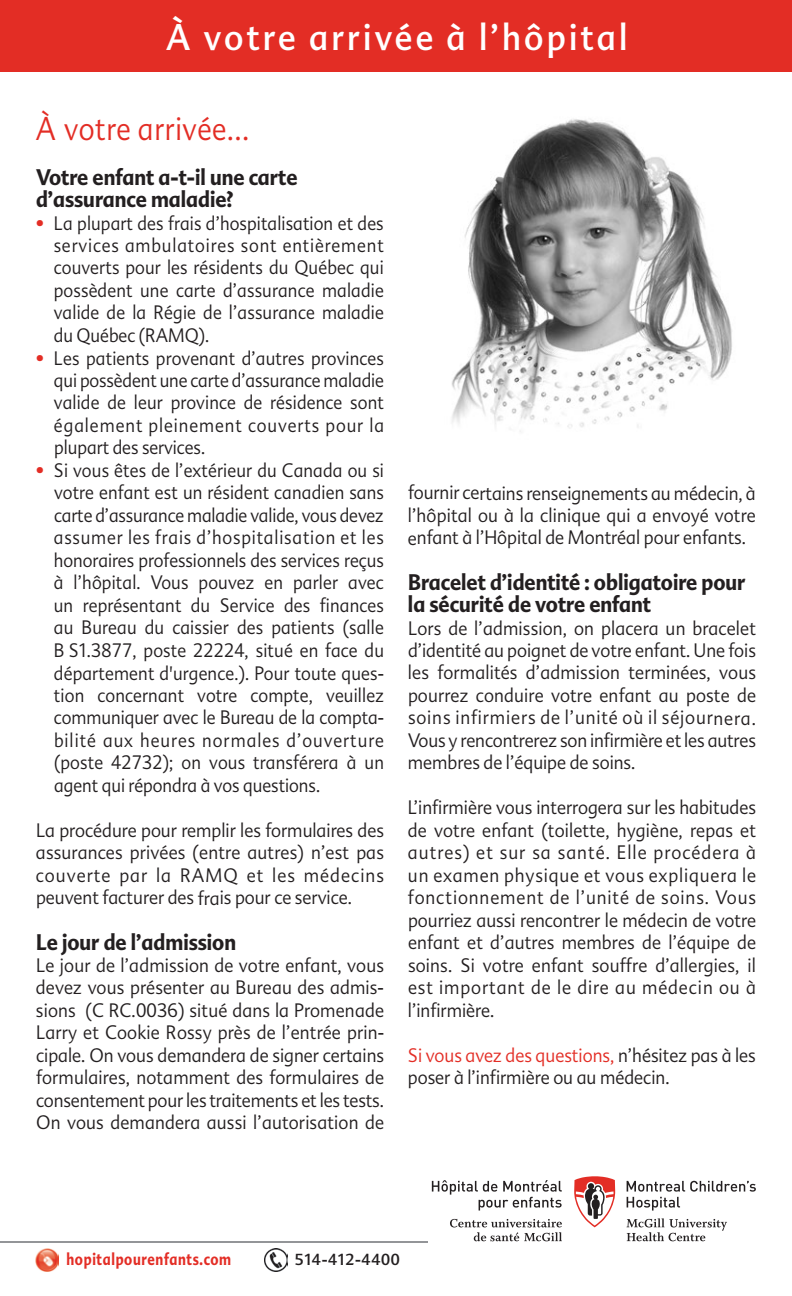
<style>
.page{position:relative;width:792px;height:1296px;background:#fff}
.page>*{position:absolute;margin:0;border:0;box-sizing:border-box;transform-origin:0 0}
.t1{font:36px "Advert";letter-spacing:.1em;color:#fff;scale:.9 1}
.t2{font:300 32px "Advert";letter-spacing:.025em;color:#e32d25;scale:.85 1}
.t3{font:700 22px/22.6px "Advert";color:#231f20;scale:.9 1}
.t4{font:300 19px/22.4px "Advert";color:#231f20;text-align:justify;scale:.9 1}
.t5{font:300 19px/22.4px "Advert";color:#231f20;text-align:justify;scale:.88 1}
.t6{font:700 16.6px "Advert";letter-spacing:.05em;color:#e32d25;scale:.8 1}
.t7{font:15.6px "Advert";letter-spacing:.05em;color:#231f20;scale:.95 1}
.s1{color:#e32d25}
</style>
<div class="page">
<svg style="left:574px;top:1176px;width:41px;height:51px"></svg>
<svg style="left:450px;top:1219px;width:112px;height:22px"></svg>
<svg style="left:627px;top:1218px;width:100px;height:23px"></svg>
<svg style="left:627px;top:1181px;width:129px;height:30px"></svg>
<svg style="left:432px;top:1180px;width:130px;height:31px"></svg>
<hr style="left:0;top:1241px;width:428px;height:2px;background:#939598">
<img style="left:451px;top:119px;width:281px;height:313px">
<div style="left:0;top:0;width:792px;height:72px;background:#e32d25"></div>
<img style="left:36px;top:1248px;width:23px;height:24px">
<img style="left:264px;top:1249px;width:23px;height:22px">
<h1 class="t1" style="left:166px;top:16px;width:514px">À votre arrivée à l’hôpital</h1>
<h2 class="t2" style="left:36px;top:110px;width:252px">À votre arrivée...</h2>
<p class="t3" style="left:36px;top:166px;width:292px">Votre enfant a-t-il une carte d’assurance maladie?</p>
<p class="t5" style="left:54px;top:212px;width:377px;text-indent:-18px"><span class="s1">•</span> La plupart des frais d’hospitalisation et des services ambulatoires sont entièrement couverts pour les résidents du Québec qui possèdent une carte d’assurance maladie valide de la Régie de l’assurance maladie du Québec (RAMQ).</p>
<p class="t5" style="left:54px;top:347px;width:377px;text-indent:-18px"><span class="s1">•</span> Les patients provenant d’autres provinces qui possèdent une carte d’assurance maladie valide de leur province de résidence sont également pleinement couverts pour la plupart des services.</p>
<p class="t5" style="left:54px;top:459px;width:377px;text-indent:-18px"><span class="s1">•</span> Si vous êtes de l’extérieur du Canada ou si votre enfant est un résident canadien sans carte d’assurance maladie valide, vous devez assumer les frais d’hospitalisation et les honoraires professionnels des services reçus à l’hôpital. Vous pouvez en parler avec un représentant du Service des finances au Bureau du caissier des patients (salle B S1.3877, poste 22224, situé en face du département d'urgence.). Pour toute ques - tion concernant votre compte, veuillez communiquer avec le Bureau de la compta - bilité aux heures normales d’ouverture (poste 42732); on vous transférera à un agent qui répondra à vos questions.</p>
<p class="t4" style="left:36px;top:819px;width:388px">La procédure pour remplir les formulaires des assurances privées (entre autres) n’est pas couverte par la RAMQ et les médecins peuvent facturer des frais pour ce service.</p>
<p class="t3" style="left:36px;top:931px;width:224px">Le jour de l’admission</p>
<p class="t4" style="left:36px;top:954px;width:388px">Le jour de l’admission de votre enfant, vous devez vous présenter au Bureau des admis - sions (C RC.0036) situé dans la Promenade Larry et Cookie Rossy près de l’entrée prin - cipale. On vous demandera de signer certains formulaires, notamment des formu laires de consentement pour les traitements et les tests.<br>On vous demandera aussi l’autori sation de</p>
<p class="t4" style="left:408px;top:482px;width:388px">fournir certains renseigne ments au médecin, à l’hôpital ou à la clinique qui a envoyé votre enfant à l’Hôpital de Montréal pour enfants.</p>
<p class="t3" style="left:408px;top:571px;width:377px">Bracelet d’identité : obligatoire pour la sécurité de votre enfant</p>
<p class="t4" style="left:408px;top:617px;width:388px">Lors de l’admission, on placera un bracelet d’identité au poignet de votre enfant. Une fois les formalités d’admission terminées, vous pourrez conduire votre enfant au poste de soins infirmiers de l’unité où il séjournera.<br>Vous y rencontrerez son infirmière et les autres membres de l’équipe de soins.</p>
<p class="t4" style="left:408px;top:797px;width:388px">L’infirmière vous interrogera sur les habitudes de votre enfant (toilette, hygiène, repas et autres) et sur sa santé. Elle procédera à un examen physique et vous expliquera le fonction nement de l’unité de soins. Vous pourriez aussi rencontrer le médecin de votre enfant et d’autres membres de l’équipe de soins. Si votre enfant souffre d’allergies, il est important de le dire au médecin ou à l’infirmière.</p>
<p class="t4" style="left:408px;top:1044px;width:388px"><span class="s1">Si vous avez des questions,</span> n’hésitez pas à les poser à l’infirmière ou au médecin.</p>
<p class="t6" style="left:67px;top:1249px;width:207px">hopitalpourenfants.com</p>
<p class="t7" style="left:295px;top:1250px;width:112px">514-412-4400</p>
</div>
